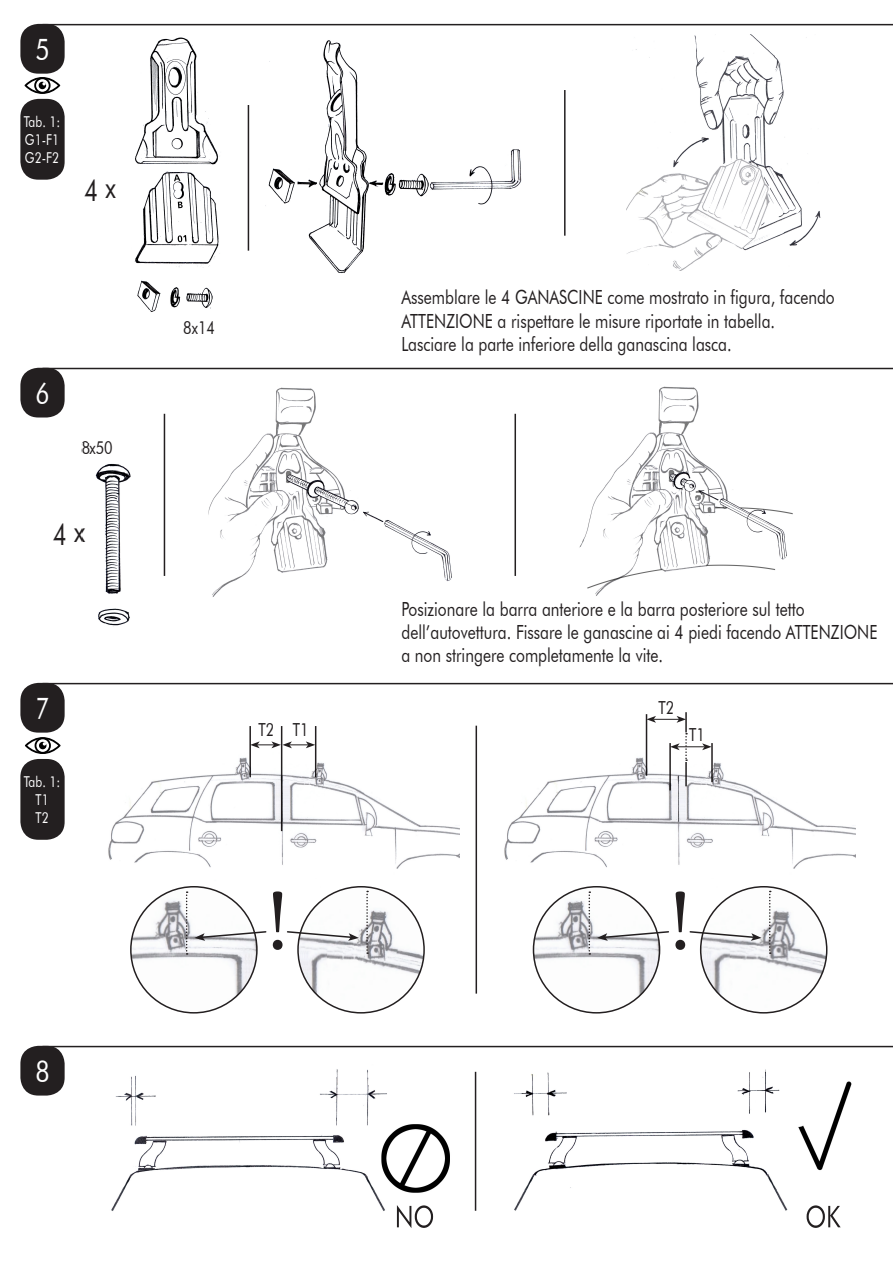
<style>
.page{position:relative;width:893px;height:1263px;background:#fff}
.page>*{position:absolute;margin:0;border:0;box-sizing:border-box;transform-origin:0 0}
.t1{font:30px "Futura BT";color:#fff;scale:.8 1}
.t2{font:30px "Futura BT";color:#231f20;scale:.8 1}
.t3{font:19.5px/23.4px "Futura BT";color:#231f20;scale:.8 1}
.t4{font:18px "Futura BT";color:#231f20;scale:.8 1}
.t5{font:15px "Futura BT";color:#fff;scale:.8 1}
</style>
<div class="page">
<div style="left:20px;top:683px;width:45px;height:50px;background:#231f20;border-radius:18px"></div>
<div style="left:20px;top:1046px;width:45px;height:49px;background:#231f20;border-radius:18px"></div>
<div style="left:20px;top:759px;width:45px;height:81px;background:#231f20;border-radius:18px"></div>
<hr style="left:43px;top:683px;width:850px;height:1px;background:#231f20">
<hr style="left:43px;top:1046px;width:850px;height:1px;background:#231f20">
<hr style="left:476px;top:726px;width:1px;height:267px;background:#231f20">
<div style="left:20px;top:368px;width:45px;height:49px;background:#231f20;border-radius:18px"></div>
<hr style="left:43px;top:368px;width:850px;height:1px;background:#231f20">
<hr style="left:514px;top:414px;width:2px;height:162px;background:#231f20">
<hr style="left:164px;top:414px;width:1px;height:162px;background:#231f20">
<div style="left:20px;top:24px;width:45px;height:50px;background:#231f20;border-radius:18px"></div>
<div style="left:20px;top:99px;width:45px;height:81px;background:#231f20;border-radius:18px"></div>
<hr style="left:43px;top:24px;width:850px;height:1px;background:#231f20">
<hr style="left:564px;top:90px;width:2px;height:146px;background:#231f20">
<hr style="left:248px;top:105px;width:1px;height:146px;background:#231f20">
<svg style="left:25px;top:77px;width:35px;height:17px"></svg>
<svg style="left:25px;top:737px;width:36px;height:17px"></svg>
<img style="left:108px;top:726px;width:351px;height:161px">
<img style="left:504px;top:712px;width:351px;height:175px">
<img style="left:300px;top:887px;width:124px;height:124px">
<img style="left:700px;top:887px;width:125px;height:124px">
<img style="left:131px;top:887px;width:124px;height:124px">
<img style="left:533px;top:887px;width:127px;height:124px">
<svg style="left:366px;top:891px;width:2px;height:63px"></svg>
<svg style="left:769px;top:891px;width:2px;height:63px"></svg>
<svg style="left:186px;top:891px;width:2px;height:64px"></svg>
<svg style="left:589px;top:891px;width:1px;height:64px"></svg>
<svg style="left:273px;top:891px;width:86px;height:59px"></svg>
<svg style="left:194px;top:930px;width:73px;height:11px"></svg>
<svg style="left:597px;top:891px;width:165px;height:59px"></svg>
<img style="left:68px;top:1045px;width:397px;height:182px">
<img style="left:470px;top:1045px;width:398px;height:175px">
<img style="left:208px;top:387px;width:244px;height:210px">
<img style="left:579px;top:386px;width:214px;height:210px">
<img style="left:134px;top:194px;width:86px;height:73px">
<img style="left:137px;top:280px;width:76px;height:32px">
<img style="left:128px;top:25px;width:95px;height:169px">
<img style="left:95px;top:463px;width:36px;height:164px">
<img style="left:265px;top:40px;width:257px;height:233px">
<img style="left:627px;top:34px;width:194px;height:237px">
<svg style="left:807px;top:1205px;width:34px;height:23px"></svg>
<svg style="left:397px;top:1205px;width:36px;height:23px"></svg>
<p class="t1" style="left:35px;top:31px;width:19px">5</p>
<p class="t5" style="left:24px;top:113px;width:47px">Tab. 1:</p>
<p class="t5" style="left:25px;top:131px;width:45px">G1-F1</p>
<p class="t5" style="left:25px;top:149px;width:45px">G2-F2</p>
<p class="t2" style="left:84px;top:170px;width:41px">4 x</p>
<p class="t1" style="left:35px;top:375px;width:19px">6</p>
<p class="t4" style="left:81px;top:437px;width:41px">8x50</p>
<p class="t2" style="left:53px;top:514px;width:41px">4 x</p>
<p class="t1" style="left:35px;top:690px;width:19px">7</p>
<p class="t5" style="left:24px;top:773px;width:47px">Tab. 1:</p>
<p class="t5" style="left:36px;top:791px;width:18px">T1</p>
<p class="t5" style="left:36px;top:809px;width:18px">T2</p>
<p class="t4" style="left:183px;top:317px;width:41px">8x14</p>
<p class="t3" style="left:401px;top:285px;width:543px">Assemblare le 4 GANASCINE come mostrato in figura, facendo<br>ATTENZIONE a rispettare le misure riportate in tabella.</p>
<p class="t3" style="left:401px;top:332px;width:414px">Lasciare la parte inferiore della ganascina lasca.</p>
<p class="t4" style="left:258px;top:718px;width:21px">T2</p>
<p class="t3" style="left:401px;top:597px;width:597px">Posizionare la barra anteriore e la barra posteriore sul tetto dell’autovettura. Fissare le ganascine ai 4 piedi facendo ATTENZIONE a non stringere completamente la vite.</p>
<p class="t4" style="left:658px;top:696px;width:21px">T2</p>
<p class="t4" style="left:293px;top:718px;width:21px">T1</p>
<p class="t4" style="left:689px;top:724px;width:21px">T1</p>
<p class="t1" style="left:35px;top:1053px;width:19px">8</p>
</div>
